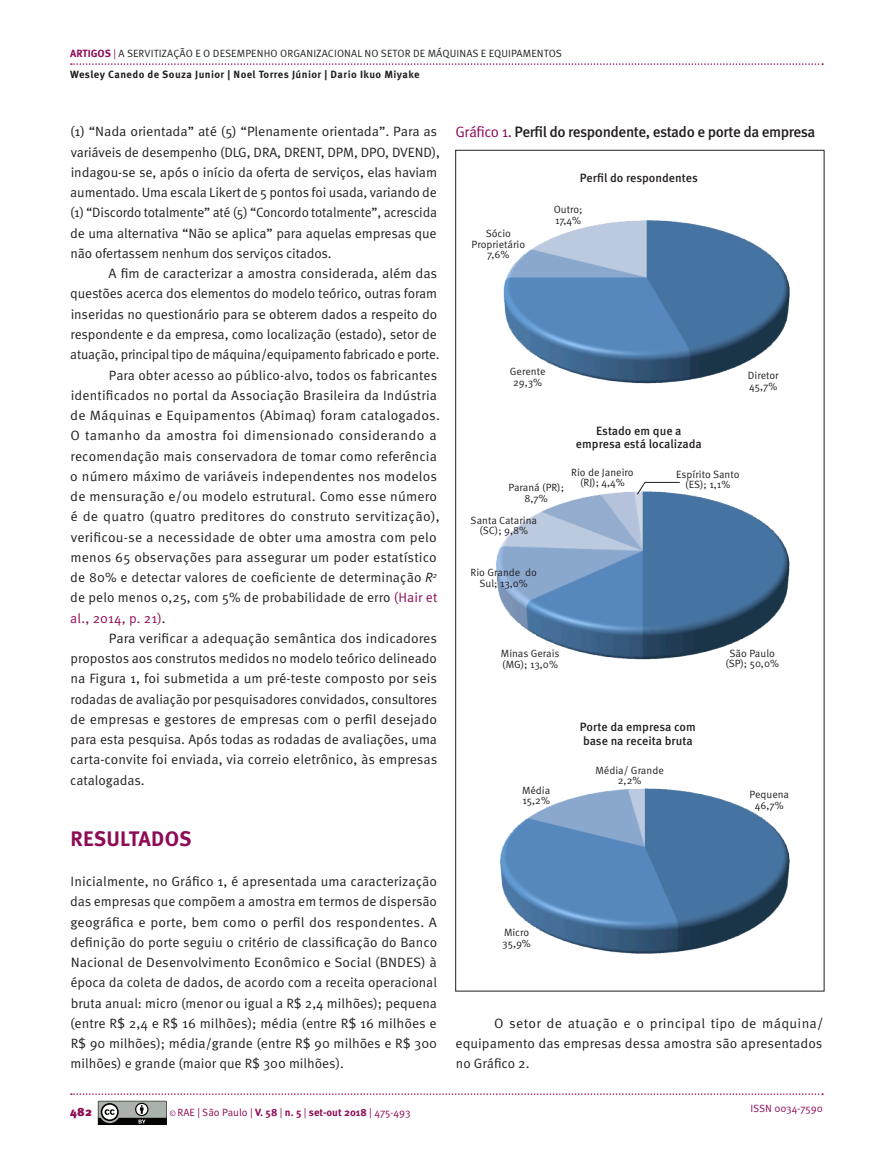
<style>
.page{position:relative;width:893px;height:1170px;background:#fff}
.page>*{position:absolute;margin:0;border:0;box-sizing:border-box;transform-origin:0 0}
._01_Tit_Materia_1{font:700 21px "Meta Pro";letter-spacing:.01em;color:#8e0b56}
._06_Tit_Grafico_1{font:500 15px "Meta Pro";letter-spacing:-.03em;color:#231f20}
._06_Corpo_de_Texto_M{font:13.5px/20.2px "Meta Pro";color:#231f20}
._05_Corpo_de_Texto_I{font:13.5px/20.2px "Meta Pro";color:#231f20;text-align:justify}
._07_Corpo_de_Texto_F{font:13.5px/20.2px "Meta Pro";color:#231f20;text-align:justify}
.t1{font:500 12px/13.5px "Meta Pro";color:#231f20;text-align:center}
.t2{font:900 12px "Meta Pro";color:#8e0b56}
.t3{font:10.5px/10.5px "Meta Pro";color:#231f20;text-align:center}
.t4{font:10.5px "Meta Pro";color:#8e0b56}
.s1{font-weight:700;color:#8e0b56}
.s2{color:#8e0b56}
.s3{font-weight:700}
.s4{font-style:italic}
.s5{font-size:7.5px}
.s6{font-weight:400;color:#8e0b56}
</style>
<div class="page">
<svg style="left:71px;top:63px;width:752px;height:2px"></svg>
<svg style="left:71px;top:1093px;width:752px;height:1px"></svg>
<svg style="left:98px;top:1100px;width:69px;height:25px;background:#797d79"></svg>
<img style="left:496px;top:220px;width:294px;height:734px">
<svg style="left:637px;top:482px;width:43px;height:13px"></svg>
<p class="t3" style="left:70px;top:43px;width:493px;line-height:21.1px;text-align:left"><span class="s1">ARTIGOS</span> <span class="s2">|</span> A SERVITIZAÇÃO E O DESEMPENHO ORGANIZACIONAL NO SETOR DE MÁQUINAS E EQUIPAMENTOS<br><span class="s3">Wesley Canedo de Souza Junior | Noel Torres Júnior | Dario Ikuo Miyake</span></p>
<p class="_06_Corpo_de_Texto_M" style="left:70px;top:122px;width:371px">(1) “Nada orientada” até (5) “Plenamente orientada”. Para as variáveis de desempenho (DLG, DRA, DRENT, DPM, DPO, DVEND), indagou-se se, após o início da oferta de serviços, elas haviam aumentado. Uma escala Likert de 5 pontos foi usada, variando de (1) “Discordo totalmente” até (5) “Concordo totalmente”, acrescida de uma alternativa “Não se aplica” para aquelas empresas que não ofertassem nenhum dos serviços citados.</p>
<p class="_06_Corpo_de_Texto_M" style="left:70px;top:264px;width:371px;text-indent:38px">A fim de caracterizar a amostra considerada, além das questões acerca dos elementos do modelo teórico, outras foram inseridas no questionário para se obterem dados a respeito do respondente e da empresa, como localização (estado), setor de atuação, principal tipo de máquina/equipamento fabricado e porte.</p>
<p class="_06_Corpo_de_Texto_M" style="left:70px;top:365px;width:371px;text-indent:39px">Para obter acesso ao público-alvo, todos os fabricantes identificados no portal da Associação Brasileira da Indústria de Máquinas e Equipamentos (Abimaq) foram catalogados.<br>O tamanho da amostra foi dimensionado considerando a recomendação mais conservadora de tomar como referência o número máximo de variáveis independentes nos modelos de mensuração e/ou modelo estrutural. Como esse número é de quatro (quatro preditores do construto servitização), verificou-se a necessidade de obter uma amostra com pelo menos 65 observações para assegurar um poder estatístico de 80% e detectar valores de coeficiente de determinação <span class="s4">R</span><sup>2 </sup>de pelo menos 0,25, com 5% de probabilidade de erro <span class="s2">(Hair et al., 2014, p. 21)</span>.</p>
<p class="_07_Corpo_de_Texto_F" style="left:70px;top:628px;width:369px;text-indent:39px">Para verificar a adequação semântica dos indicadores propostos aos construtos medidos no modelo teórico delineado na Figura 1, foi submetida a um pré-teste composto por seis rodadas de avaliação por pesquisadores convidados, consultores de empresas e gestores de empresas com o perfil desejado para esta pesquisa. Após todas as rodadas de avaliações, uma carta-convite foi enviada, via correio eletrônico, às empresas catalogadas.</p>
<p class="_01_Tit_Materia_1" style="left:70px;top:825px;width:123px">RESULTADOS</p>
<p class="_05_Corpo_de_Texto_I" style="left:70px;top:871px;width:369px">Inicialmente, no Gráfico 1, é apresentada uma caracterização das empresas que compõem a amostra em termos de dispersão geográfica e porte, bem como o perfil dos respondentes. A definição do porte seguiu o critério de classificação do Banco Nacional de Desenvolvimento Econômico e Social (BNDES) à época da coleta de dados, de acordo com a receita operacional bruta anual: micro (menor ou igual a R$ 2,4 milhões); pequena (entre R$ 2,4 e R$ 16 milhões); média (entre R$ 16 milhões e R$ 90 milhões); média/grande (entre R$ 90 milhões e R$ 300 milhões) e grande (maior que R$ 300 milhões).</p>
<p class="t2" style="left:70px;top:1104px;width:23px">482</p>
<p class="t4" style="left:169px;top:1105px;width:243px"><span class="s5">©</span> RAE | São Paulo | <span class="s3">V. 58</span> | <span class="s3">n. 5</span> | <span class="s3">set-out 2018</span> | 475-493</p>
<p class="_06_Tit_Grafico_1" style="left:455px;top:122px;width:361px"><span class="s6">Gráfico 1.</span> Perfil do respondente, estado e porte da empresa</p>
<p class="t1" style="left:580px;top:172px;width:119px">Perfil do respondentes</p>
<p class="t3" style="left:472px;top:228px;width:55px">Sócio<br>Proprietário<br>7,6%</p>
<p class="t3" style="left:554px;top:204px;width:30px;text-align:left">Outro;<br>17,4%</p>
<p class="t3" style="left:510px;top:367px;width:37px">Gerente<br>29,3%</p>
<p class="t3" style="left:748px;top:371px;width:32px;text-align:left">Diretor<br>45,7%</p>
<p class="t3" style="left:508px;top:482px;width:57px">Paraná (PR);<br>8,7%</p>
<p class="t3" style="left:471px;top:515px;width:68px">Santa Catarina (SC); 9,8%</p>
<p class="t3" style="left:471px;top:567px;width:68px">Rio Grande do<br>Sul; 13,0%</p>
<p class="t1" style="left:576px;top:424px;width:127px">Estado em que a empresa está localizada</p>
<p class="t3" style="left:571px;top:467px;width:64px">Rio de Janeiro (RJ); 4,4%</p>
<p class="t3" style="left:676px;top:469px;width:65px">Espírito Santo (ES); 1,1%</p>
<p class="t3" style="left:501px;top:648px;width:60px;text-align:left">Minas Gerais (MG); 13,0%</p>
<p class="t3" style="left:725px;top:648px;width:55px">São Paulo (SP); 50,0%</p>
<p class="t3" style="left:522px;top:784px;width:30px;text-align:left">Média<br>15,2%</p>
<p class="t1" style="left:580px;top:720px;width:117px;text-align:left">Porte da empresa com base na receita bruta</p>
<p class="t3" style="left:595px;top:765px;width:70px">Média/ Grande<br>2,2%</p>
<p class="t3" style="left:502px;top:927px;width:30px;text-align:left">Micro<br>35,9%</p>
<p class="t3" style="left:749px;top:789px;width:41px">Pequena<br>46,7%</p>
<p class="_07_Corpo_de_Texto_F" style="left:456px;top:1013px;width:369px;text-indent:38px">O setor de atuação e o principal tipo de máquina/ equipamento das empresas dessa amostra são apresentados no Gráfico 2.</p>
<p class="t4" style="left:750px;top:1101px;width:74px">ISSN 0034-7590</p>
</div>
